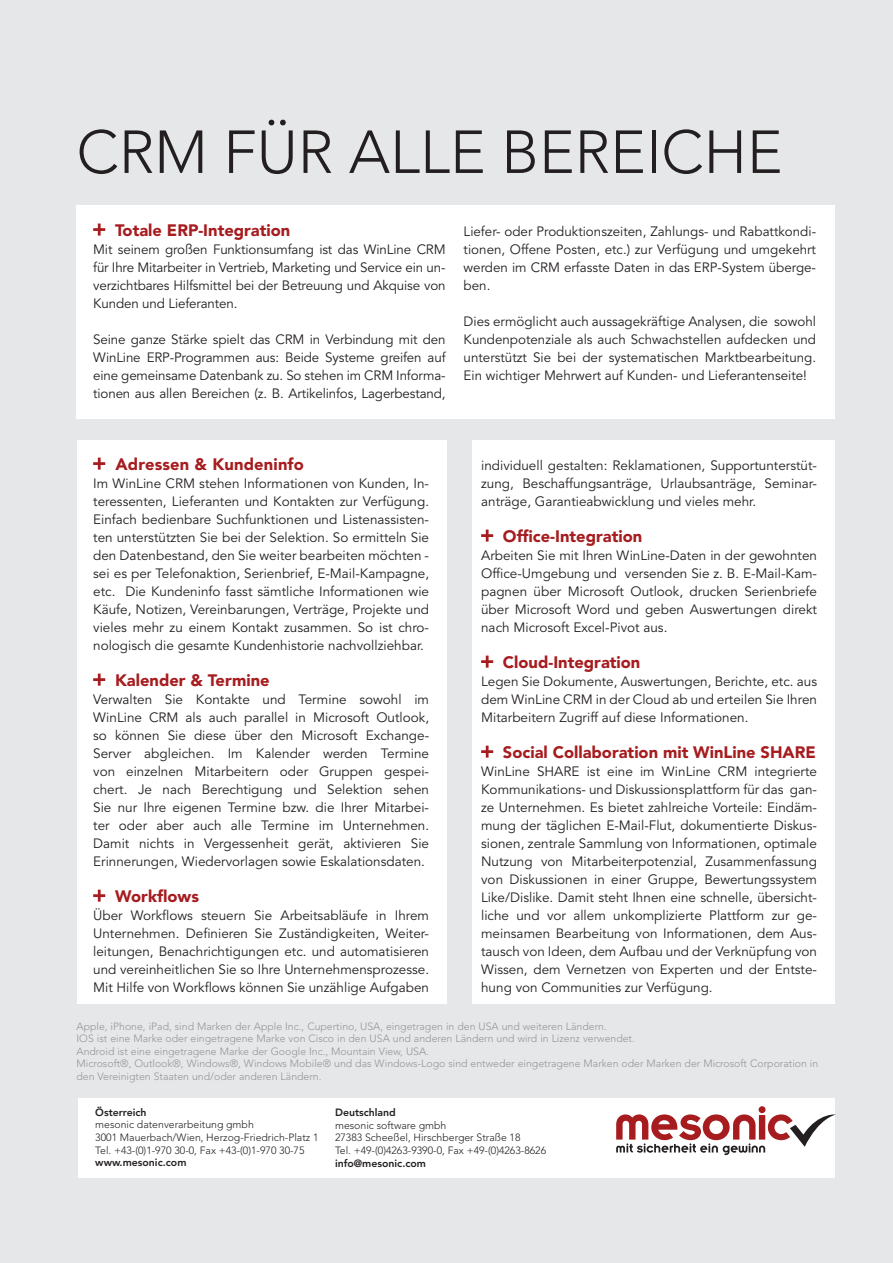
<style>
.page{position:relative;width:893px;height:1263px;background:#e6e7e9}
.page>*{position:absolute;margin:0;border:0;box-sizing:border-box;transform-origin:0 0}
.t1{font:300 60px "Avenir LT Pro";color:#231f20}
.t2{font:900 16.5px "Avenir LT Pro";color:#a61c1f}
.t3{font:13.5px/18px "Avenir LT Pro";color:#231f20;text-align:justify}
.t4{font:300 10.5px/12.6px "Avenir LT Pro";color:#939598}
.t5{font:300 10.5px/12.6px "Avenir LT Pro";color:#231f20}
.t6{font:800 10.5px "Avenir LT Pro";color:#231f20}
</style>
<div class="page">
<div style="left:78px;top:1098px;width:757px;height:80px;background:#fff"></div>
<svg style="left:616px;top:1106px;width:220px;height:49px"></svg>
<div style="left:77px;top:205px;width:758px;height:213px;background:#fff"></div>
<svg style="left:93px;top:224px;width:12px;height:12px"></svg>
<div style="left:77px;top:440px;width:369px;height:563px;background:#fff"></div>
<svg style="left:93px;top:458px;width:12px;height:12px"></svg>
<svg style="left:93px;top:674px;width:12px;height:12px"></svg>
<svg style="left:93px;top:890px;width:12px;height:12px"></svg>
<div style="left:472px;top:440px;width:363px;height:563px;background:#fff"></div>
<svg style="left:481px;top:530px;width:12px;height:12px"></svg>
<svg style="left:481px;top:656px;width:12px;height:12px"></svg>
<svg style="left:481px;top:746px;width:12px;height:12px"></svg>
<p class="t1" style="left:77px;top:117px;width:707px">CRM FÜR ALLE BEREICHE</p>
<p class="t2" style="left:115px;top:220px;width:177px">Totale ERP-Integration</p>
<p class="t3" style="left:93px;top:240px;width:354px">Mit seinem großen Funktionsumfang ist das WinLine CRM für Ihre Mitarbeiter in Vertrieb, Marketing und Service ein un&shy;verzichtbares Hilfsmittel bei der Betreuung und Akquise von Kunden und Lieferanten.</p>
<p class="t3" style="left:93px;top:330px;width:354px">Seine ganze Stärke spielt das CRM in Verbindung mit den WinLine ERP-Programmen aus: Beide Systeme greifen auf eine gemeinsame Datenbank zu. So stehen im CRM Informa&shy;tionen aus allen Bereichen (z. B. Artikelinfos, Lagerbestand,</p>
<p class="t3" style="left:464px;top:222px;width:354px">Liefer- oder Produktionszeiten, Zahlungs- und Rabattkondi&shy;tionen, Offene Posten, etc.) zur Verfügung und umgekehrt werden im CRM erfasste Daten in das ERP-System überge&shy;ben.</p>
<p class="t3" style="left:464px;top:312px;width:354px">Dies ermöglicht auch aussagekräftige Analysen, die sowohl Kundenpotenziale als auch Schwachstellen aufdecken und unterstützt Sie bei der systematischen Marktbearbeitung.<br>Ein wichtiger Mehrwert auf Kunden- und Lieferantenseite!</p>
<p class="t2" style="left:116px;top:454px;width:190px">Adressen &amp; Kundeninfo</p>
<p class="t3" style="left:93px;top:474px;width:337px">Im WinLine CRM stehen Informationen von Kunden, In&shy;teressenten, Lieferanten und Kontakten zur Verfügung.<br>Einfach bedienbare Suchfunktionen und Listenassisten&shy;ten unterstützten Sie bei der Selektion. So ermitteln Sie den Datenbestand, den Sie weiter bearbeiten möchten - sei es per Telefonaktion, Serienbrief, E-Mail-Kampagne, etc. Die Kundeninfo fasst sämtliche Informationen wie Käufe, Notizen, Vereinbarungen, Verträge, Projekte und vieles mehr zu einem Kontakt zusammen. So ist chro&shy;nologisch die gesamte Kundenhistorie nachvollziehbar.</p>
<p class="t2" style="left:115px;top:670px;width:156px">Kalender &amp; Termine</p>
<p class="t3" style="left:93px;top:690px;width:337px">Verwalten Sie Kontakte und Termine sowohl im WinLine CRM als auch parallel in Microsoft Outlook, so können Sie diese über den Microsoft Exchange-Server abgleichen. Im Kalender werden Termine von einzelnen Mitarbeitern oder Gruppen gespei&shy;chert. Je nach Berechtigung und Selektion sehen Sie nur Ihre eigenen Termine bzw. die Ihrer Mitarbei&shy;ter oder aber auch alle Termine im Unternehmen.<br>Damit nichts in Vergessenheit gerät, aktivieren Sie Erinnerungen, Wiedervorlagen sowie Eskalationsdaten.</p>
<p class="t2" style="left:115px;top:886px;width:86px">Workflows</p>
<p class="t3" style="left:93px;top:906px;width:337px">Über Workflows steuern Sie Arbeitsabläufe in Ihrem Unternehmen. Definieren Sie Zuständigkeiten, Weiter&shy;leitungen, Benachrichtigungen etc. und automatisieren und vereinheitlichen Sie so Ihre Unternehmensprozesse.<br>Mit Hilfe von Workflows können Sie unzählige Aufgaben</p>
<p class="t3" style="left:481px;top:456px;width:337px">individuell gestalten: Reklamationen, Supportunterstüt&shy;zung, Beschaffungsanträge, Urlaubsanträge, Seminar&shy;anträge, Garantieabwicklung und vieles mehr.</p>
<p class="t2" style="left:503px;top:526px;width:141px">Office-Integration</p>
<p class="t3" style="left:481px;top:546px;width:337px">Arbeiten Sie mit Ihren WinLine-Daten in der gewohnten Office-Umgebung und versenden Sie z. B. E-Mail-Kam&shy;pagnen über Microsoft Outlook, drucken Serienbriefe über Microsoft Word und geben Auswertungen direkt nach Microsoft Excel-Pivot aus.</p>
<p class="t2" style="left:503px;top:652px;width:139px">Cloud-Integration</p>
<p class="t3" style="left:481px;top:672px;width:337px">Legen Sie Dokumente, Auswertungen, Berichte, etc. aus dem WinLine CRM in der Cloud ab und erteilen Sie Ihren Mitarbeitern Zugriff auf diese Informationen.</p>
<p class="t2" style="left:503px;top:742px;width:314px">Social Collaboration mit WinLine SHARE</p>
<p class="t3" style="left:481px;top:762px;width:337px">WinLine SHARE ist eine im WinLine CRM integrierte Kommunikations- und Diskussionsplattform für das gan&shy;ze Unternehmen. Es bietet zahlreiche Vorteile: Eindäm&shy;mung der täglichen E-Mail-Flut, dokumentierte Diskus&shy;sionen, zentrale Sammlung von Informationen, optimale Nutzung von Mitarbeiterpotenzial, Zusammenfassung von Diskussionen in einer Gruppe, Bewertungssystem Like/Dislike. Damit steht Ihnen eine schnelle, übersicht&shy;liche und vor allem unkomplizierte Plattform zur ge&shy;meinsamen Bearbeitung von Informationen, dem Aus&shy;tausch von Ideen, dem Aufbau und der Verknüpfung von Wissen, dem Vernetzen von Experten und der Entste&shy;hung von Communities zur Verfügung.</p>
<p class="t4" style="left:77px;top:1020px;width:532px">Apple, iPhone, iPad, sind Marken der Apple Inc., Cupertino, USA, eingetragen in den USA und weiteren Ländern.</p>
<p class="t4" style="left:77px;top:1032px;width:560px">IOS ist eine Marke oder eingetragene Marke von Cisco in den USA und anderen Ländern und wird in Lizenz verwendet.</p>
<p class="t4" style="left:77px;top:1045px;width:354px">Android ist eine eingetragene Marke der Google Inc., Mountain View, USA.</p>
<p class="t4" style="left:77px;top:1057px;width:743px">Microsoft®, Outlook®, Windows®, Windows Mobile® und das Windows-Logo sind entweder eingetragene Marken oder Marken der Microsoft Corporation in den Vereinigten Staaten und/oder anderen Ländern.</p>
<p class="t6" style="left:95px;top:1106px;width:53px">Österreich</p>
<p class="t5" style="left:95px;top:1118px;width:225px">mesonic datenverarbeitung gmbh<br>3001 Mauerbach/Wien, Herzog-Friedrich-Platz 1<br>Tel. +43-(0)1-970 30-0, Fax +43-(0)1-970 30-75</p>
<p class="t6" style="left:95px;top:1156px;width:93px">www.mesonic.com</p>
<p class="t6" style="left:335px;top:1106px;width:62px">Deutschland</p>
<p class="t5" style="left:335px;top:1118px;width:213px">mesonic software gmbh<br>27383 Scheeßel, Hirschberger Straße 18<br>Tel. +49-(0)4263-9390-0, Fax +49-(0)4263-8626</p>
<p class="t6" style="left:335px;top:1157px;width:93px">info@mesonic.com</p>
</div>
